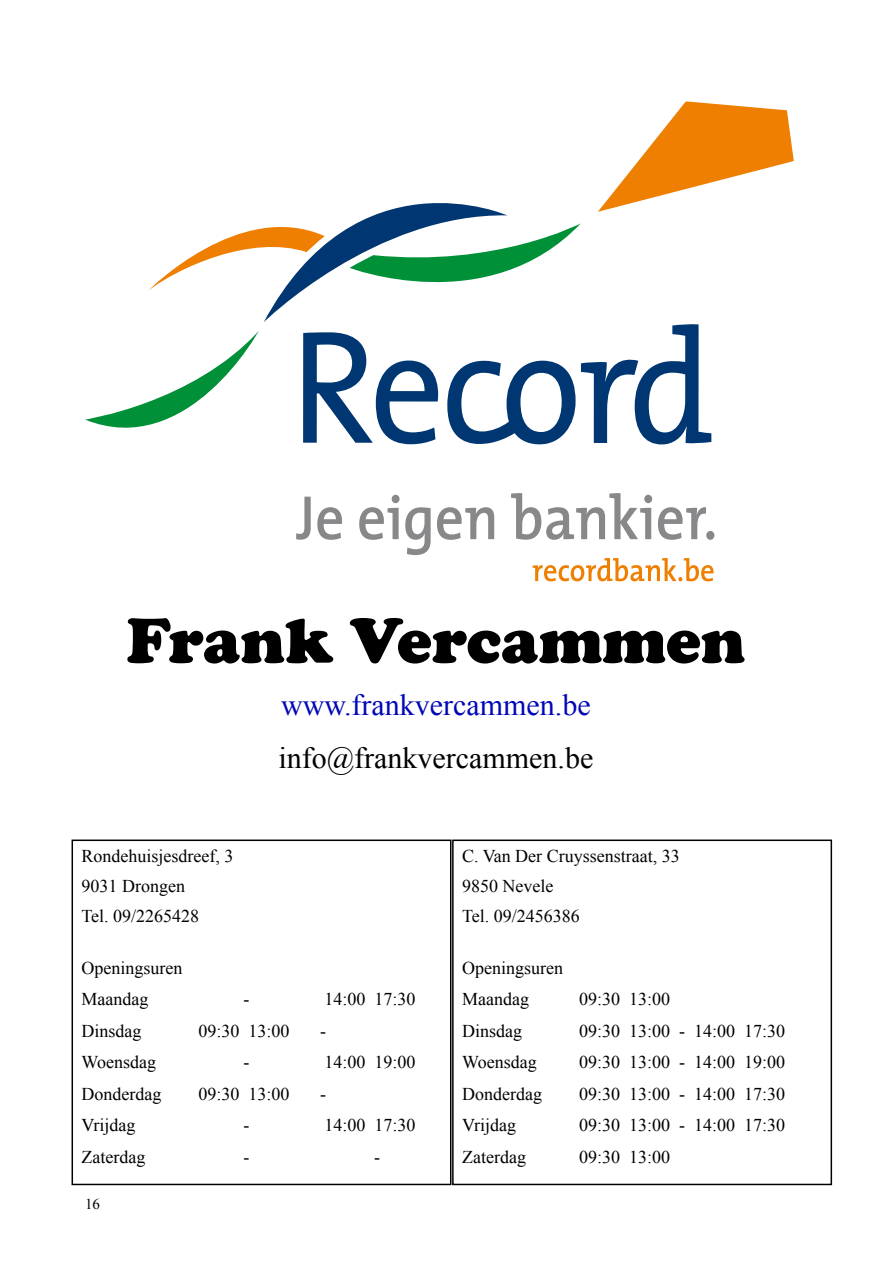
<style>
.page{position:relative;width:893px;height:1263px;background:#fff}
.page>*{position:absolute;margin:0;border:0;box-sizing:border-box;transform-origin:0 0}
.t1{font:900 66px "Cooper";color:#000}
.t2{font:30px "Times New Roman";color:#000}
.t3{font:30px "Times New Roman";color:#0007b6}
.t4{font:18px/30px "Times New Roman";color:#000}
.t5{font:15px "Times New Roman";color:#000}
</style>
<div class="page">
<div style="left:72px;top:839px;width:379px;height:346px;border:2px solid #000"></div>
<div style="left:452px;top:839px;width:380px;height:346px;border:2px solid #000"></div>
<svg style="left:85px;top:101px;width:709px;height:344px"></svg>
<svg style="left:296px;top:497px;width:15px;height:43px"></svg>
<svg style="left:317px;top:507px;width:25px;height:33px"></svg>
<svg style="left:359px;top:495px;width:72px;height:60px"></svg>
<svg style="left:437px;top:507px;width:57px;height:33px"></svg>
<svg style="left:511px;top:493px;width:141px;height:47px"></svg>
<svg style="left:658px;top:507px;width:48px;height:33px"></svg>
<div style="left:706px;top:531px;width:8px;height:9px;background:#87888a;border-radius:50%"></div>
<svg style="left:533px;top:558px;width:180px;height:23px"></svg>
<h1 class="t1" style="left:126px;top:602px;width:620px">Frank Vercammen</h1>
<h2 class="t3" style="left:281px;top:685px;width:311px">www.frankvercammen.be</h2>
<h2 class="t2" style="left:278px;top:737px;width:317px">info@frankvercammen.be</h2>
<p class="t4" style="left:82px;top:841px;width:153px">Rondehuisjesdreef, 3<br>9031 Drongen<br>Tel. 09/2265428</p>
<p class="t4" style="left:82px;top:951px;width:102px;line-height:31.5px">Openingsuren<br>Maandag</p>
<p class="t4" style="left:244px;top:984px;width:7px">-</p>
<p class="t4" style="left:325px;top:984px;width:93px">14:00 17:30</p>
<p class="t4" style="left:462px;top:841px;width:219px">C. Van Der Cruyssenstraat, 33<br>9850 Nevele<br>Tel. 09/2456386</p>
<p class="t4" style="left:462px;top:951px;width:102px;line-height:31.5px">Openingsuren<br>Maandag</p>
<p class="t4" style="left:579px;top:984px;width:93px">09:30 13:00</p>
<p class="t4" style="left:82px;top:1015px;width:61px">Dinsdag</p>
<p class="t4" style="left:199px;top:1015px;width:93px">09:30 13:00</p>
<p class="t4" style="left:320px;top:1015px;width:7px">-</p>
<p class="t4" style="left:82px;top:1047px;width:76px">Woensdag</p>
<p class="t4" style="left:244px;top:1047px;width:7px">-</p>
<p class="t4" style="left:325px;top:1047px;width:93px">14:00 19:00</p>
<p class="t4" style="left:82px;top:1078px;width:81px">Donderdag</p>
<p class="t4" style="left:199px;top:1078px;width:93px">09:30 13:00</p>
<p class="t4" style="left:320px;top:1078px;width:7px">-</p>
<p class="t4" style="left:82px;top:1110px;width:55px">Vrijdag</p>
<p class="t4" style="left:244px;top:1110px;width:7px">-</p>
<p class="t4" style="left:325px;top:1110px;width:93px">14:00 17:30</p>
<p class="t4" style="left:82px;top:1141px;width:65px">Zaterdag</p>
<p class="t4" style="left:244px;top:1141px;width:7px">-</p>
<p class="t4" style="left:374px;top:1141px;width:7px">-</p>
<p class="t4" style="left:462px;top:1015px;width:61px">Dinsdag</p>
<p class="t4" style="left:579px;top:1015px;width:208px">09:30 13:00 - 14:00 17:30</p>
<p class="t4" style="left:462px;top:1047px;width:76px">Woensdag</p>
<p class="t4" style="left:579px;top:1047px;width:208px">09:30 13:00 - 14:00 19:00</p>
<p class="t4" style="left:462px;top:1078px;width:81px">Donderdag</p>
<p class="t4" style="left:579px;top:1078px;width:208px">09:30 13:00 - 14:00 17:30</p>
<p class="t4" style="left:462px;top:1110px;width:55px">Vrijdag</p>
<p class="t4" style="left:579px;top:1110px;width:208px">09:30 13:00 - 14:00 17:30</p>
<p class="t4" style="left:462px;top:1141px;width:65px">Zaterdag</p>
<p class="t4" style="left:579px;top:1141px;width:93px">09:30 13:00</p>
<p class="t5" style="left:85px;top:1194px;width:16px">16</p>
</div>
